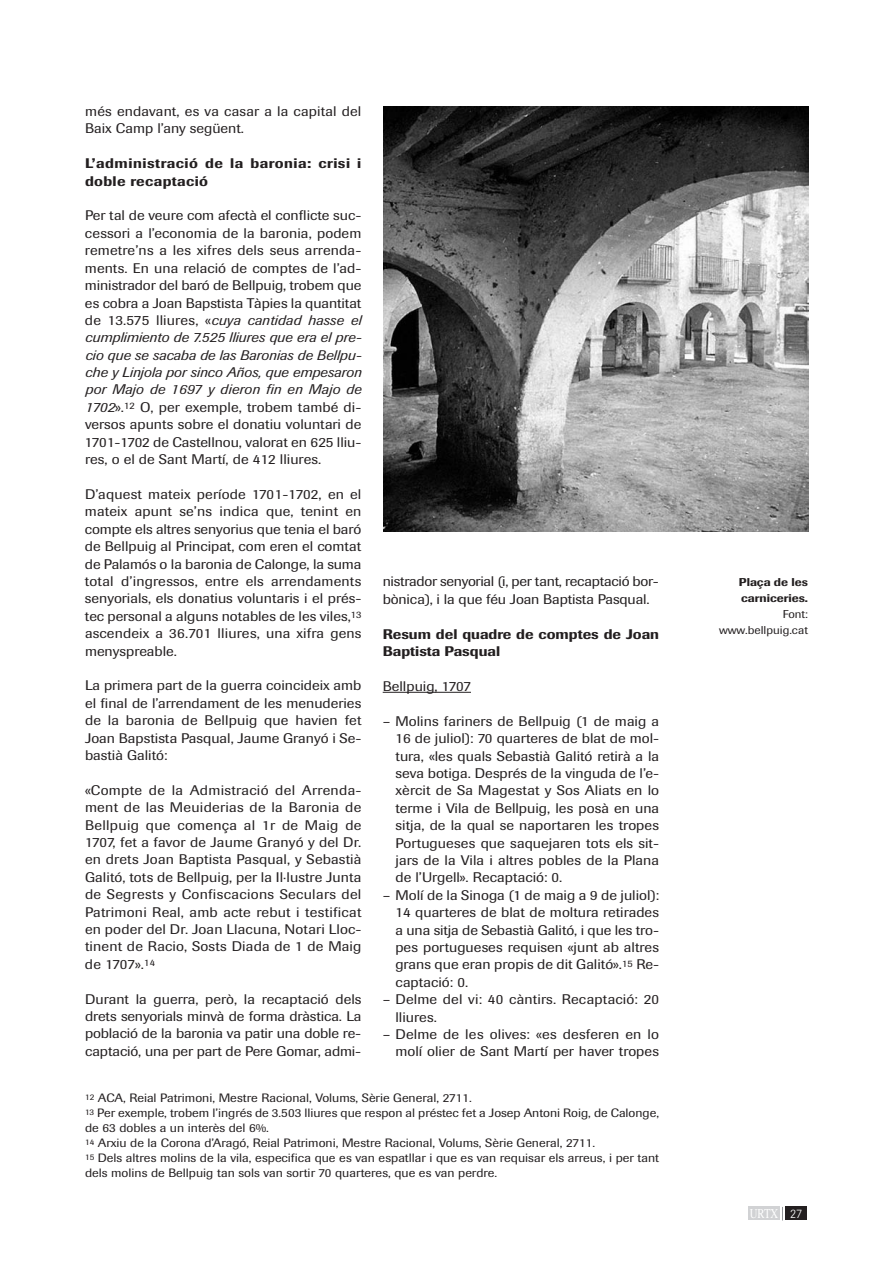
<style>
.page{position:relative;width:893px;height:1263px;background:#fff}
.page>*{position:absolute;margin:0;border:0;box-sizing:border-box;transform-origin:0 0}
.t1{font:13.8px/17.4px "Imago";color:#231f20;text-align:justify;scale:1.1 1}
.t2{font:13.8px/17.4px "Imago";letter-spacing:-.02em;color:#231f20;scale:1.1 1}
.t3{font:500 13.8px/17.4px "Imago";letter-spacing:.035em;color:#231f20;scale:1.1 1}
.t4{font:500 13.8px/17.4px "Imago";letter-spacing:.01em;color:#231f20;scale:1.1 1}
.t5{font:13.5px "Times";color:#fff;scale:.8 1}
.t6{font:12px/15px "Imago";color:#231f20;scale:1.1 1}
.t7{font:500 11.25px/15.8px "Imago";color:#231f20;scale:1.1 1}
.t8{font:11.25px/15.8px "Imago";color:#231f20;text-align:right;scale:1.1 1}
.s1{font-style:italic}
.s2{font-family:"Imago";font-weight:300;font-size:12.75px}
</style>
<div class="page">
<div style="left:785px;top:1206px;width:22px;height:14px;background:#231f20"></div>
<svg style="left:782px;top:1207px;width:1px;height:13px"></svg>
<div style="left:748px;top:1207px;width:31px;height:13px;background:#d1d2d4"></div>
<hr style="left:383px;top:692px;width:88px;height:1px;background:#231f20">
<img style="left:383px;top:106px;width:425px;height:425px">
<p class="t1" style="left:85px;top:104px;width:253px">més endavant, es va casar a la capital del<br>Baix Camp l’any següent.</p>
<p class="t3" style="left:85px;top:156px;width:253px">L’administració de la baronia: crisi i doble recaptació</p>
<p class="t1" style="left:85px;top:208px;width:253px;text-align:left">Per tal de veure com afectà el conflicte suc&shy;cessori a l’economia de la baronia, podem remetre’ns a les xifres dels seus arrenda&shy;ments. En una relació de comptes de l’ad&shy;ministrador del baró de Bellpuig, trobem que es cobra a Joan Bapstista Tàpies la quantitat de 13.575 lliures, «<span class="s1">cuya cantidad hasse el cumplimiento de 7.525 lliures que era el pre&shy;cio que se sacaba de las Baronias de Bellpu&shy;che y Linjola por sinco Años, que empesaron por Majo de 1697 y dieron fin en Majo de 1702</span>».<sup>12</sup> O, per exemple, trobem també di&shy;versos apunts sobre el donatiu voluntari de 1701-1702 de Castellnou, valorat en 625 lliu&shy;res, o el de Sant Martí, de 412 lliures.</p>
<p class="t1" style="left:85px;top:486px;width:253px">D’aquest mateix període 1701-1702, en el mateix apunt se’ns indica que, tenint en compte els altres senyorius que tenia el baró de Bellpuig al Principat, com eren el comtat de Palamós o la baronia de Calonge, la suma total d’ingressos, entre els arrendaments senyorials, els donatius voluntaris i el prés&shy;tec personal a alguns notables de les viles,<sup>13 </sup>ascendeix a 36.701 lliures, una xifra gens menyspreable.</p>
<p class="t1" style="left:85px;top:678px;width:253px">La primera part de la guerra coincideix amb el final de l’arrendament de les menuderies de la baronia de Bellpuig que havien fet Joan Bapstista Pasqual, Jaume Granyó i Se&shy;bastià Galitó:</p>
<p class="t1" style="left:85px;top:782px;width:253px">«Compte de la Admistració del Arrenda&shy;ment de las Meuiderias de la Baronia de Bellpuig que comença al 1r de Maig de 1707, fet a favor de Jaume Granyó y del Dr. en drets Joan Baptista Pasqual, y Sebastià Galitó, tots de Bellpuig, per la Il·lustre Junta de Segrests y Confiscacions Seculars del Patrimoni Real, amb acte rebut i testificat en poder del Dr. Joan Llacuna, Notari Lloc&shy;tinent de Racio, Sosts Diada de 1 de Maig de 1707».<sup>14</sup></p>
<p class="t1" style="left:85px;top:991px;width:253px">Durant la guerra, però, la recaptació dels drets senyorials minvà de forma dràstica. La població de la baronia va patir una doble re&shy;captació, una per part de Pere Gomar, admi-</p>
<p class="t2" style="left:383px;top:574px;width:253px">nistrador senyorial (i, per tant, recaptació bor&shy;bònica), i la que féu Joan Baptista Pasqual.</p>
<p class="t4" style="left:383px;top:626px;width:253px">Resum del quadre de comptes de Joan<br>Baptista Pasqual</p>
<p class="t1" style="left:383px;top:678px;width:82px">Bellpuig, 1707</p>
<p class="t1" style="left:395px;top:713px;width:241px;text-indent:-13px">– Molins fariners de Bellpuig (1 de maig a 16 de juliol): 70 quarteres de blat de mol&shy;tura, «les quals Sebastià Galitó retirà a la seva botiga. Després de la vinguda de l’e&shy;xèrcit de Sa Magestat y Sos Aliats en lo terme i Vila de Bellpuig, les posà en una sitja, de la qual se naportaren les tropes Portugueses que saquejaren tots els sit&shy;jars de la Vila i altres pobles de la Plana de l’Urgell». Recaptació: 0.</p>
<p class="t1" style="left:395px;top:887px;width:241px;text-indent:-13px">– Molí de la Sinoga (1 de maig a 9 de juliol):<br>14 quarteres de blat de moltura retirades a una sitja de Sebastià Galitó, i que les tro&shy;pes portugueses requisen «junt ab altres grans que eran propis de dit Galitó».<sup>15</sup> Re&shy;captació: 0.</p>
<p class="t1" style="left:395px;top:992px;width:241px;text-indent:-13px">– Delme del vi: 40 càntirs. Recaptació: 20 lliures.</p>
<p class="t1" style="left:383px;top:1026px;width:253px;text-align:right">– Delme de les olives: «es desferen en lo molí olier de Sant Martí per haver tropes</p>
<p class="t6" style="left:85px;top:1091px;width:523px"><sup>12</sup> ACA, Reial Patrimoni, Mestre Racional, Volums, Sèrie General, 2711.<br><sup>13</sup> Per exemple, trobem l’ingrés de 3.503 lliures que respon al préstec fet a Josep Antoni Roig, de Calonge, de 63 dobles a un interès del 6%.<br><sup>14</sup> Arxiu de la Corona d’Aragó, Reial Patrimoni, Mestre Racional, Volums, Sèrie General, 2711.<br><sup>15</sup> Dels altres molins de la vila, especifica que es van espatllar i que es van requisar els arreus, i per tant dels molins de Bellpuig tan sols van sortir 70 quarteres, que es van perdre.</p>
<p class="t7" style="left:739px;top:576px;width:64px">Plaça de les carniceries.</p>
<p class="t8" style="left:719px;top:607px;width:82px">Font: www.bellpuig.cat</p>
<p class="t5" style="left:750px;top:1208px;width:67px">URTX <span class="s2">27</span></p>
</div>
